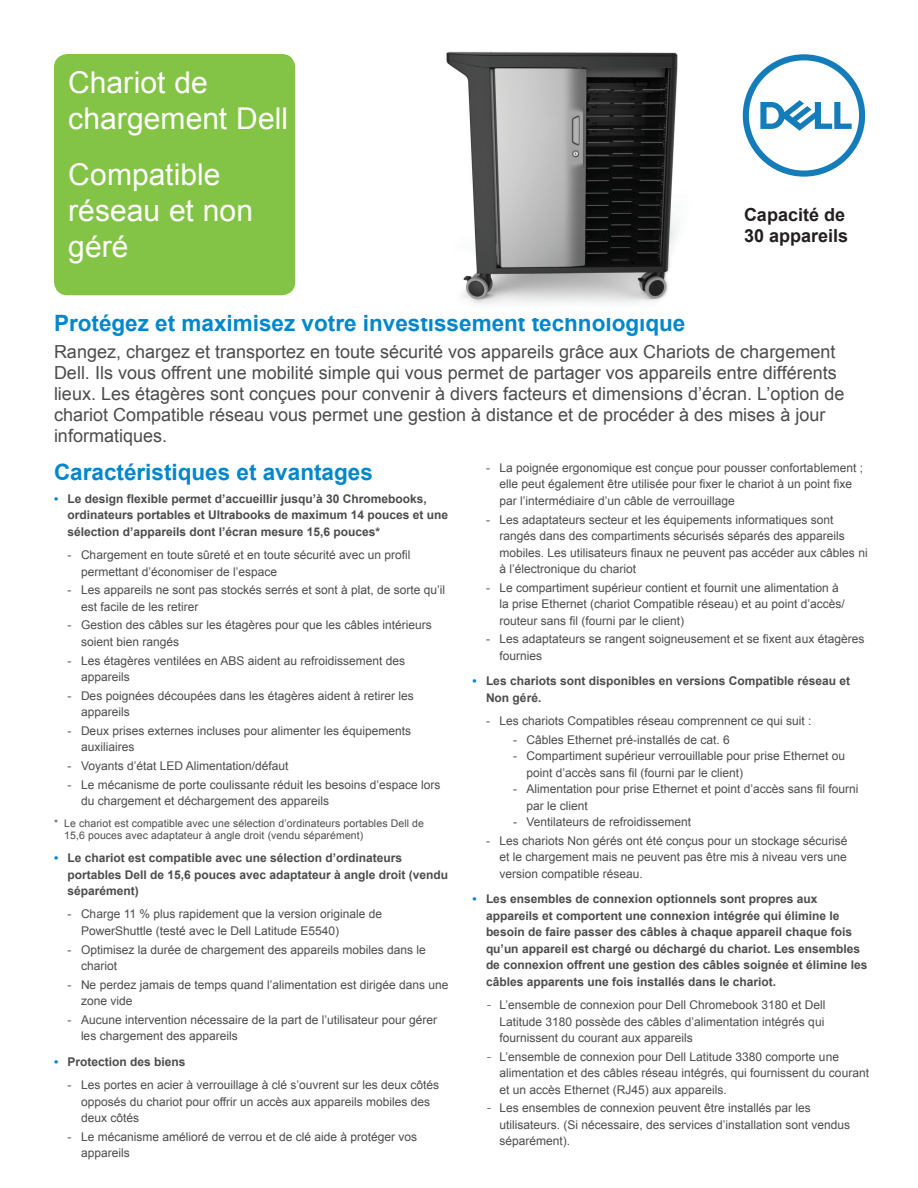
<style>
.page{position:relative;width:918px;height:1188px;background:#fff}
.page>*{position:absolute;margin:0;border:0;box-sizing:border-box;transform-origin:0 0}
.t1{font:30px/36px "Arial";color:#fff}
.t2{font:700 22.5px "Arial";color:#0087cb}
.t3{font:18px/21px "Arial";color:#4b4c4d}
.t4{font:700 18px/21px "Arial";color:#231f20}
.t5{font:12px/16.5px "Arial";color:#4b4c4d}
.t6{font:700 12px/16.5px "Arial";color:#4b4c4d}
.t7{font:10.5px/12px "Arial";letter-spacing:.01em;color:#4b4c4d}
.s1{color:#0087cb}
.s2{font-family:"Museo Sans For Dell 300"}
</style>
<div class="page">
<img style="left:446px;top:51px;width:232px;height:253px">
<div style="left:54px;top:54px;width:241px;height:241px;background:#83c447;border-radius:14px"></div>
<svg style="left:743px;top:54px;width:122px;height:123px"></svg>
<h1 class="t1" style="left:68px;top:65px;width:221px">Chariot de chargement Dell</h1>
<h1 class="t1" style="left:68px;top:157px;width:186px">Compatible réseau et non géré</h1>
<h3 class="t4" style="left:744px;top:205px;width:106px">Capacité de<br>30 appareils</h3>
<h2 class="t2" style="left:54px;top:308px;width:633px">Protégez et maximisez votre investissement technologique</h2>
<p class="t3" style="left:54px;top:342px;width:792px">Rangez, chargez et transportez en toute sécurité vos appareils grâce aux Chariots de chargement Dell. Ils vous offrent une mobilité simple qui vous permet de partager vos appareils entre différents lieux. Les étagères sont conçues pour convenir à divers facteurs et dimensions d’écran. L’option de chariot Compatible réseau vous permet une gestion à distance et de procéder à des mises à jour informatiques.</p>
<h2 class="t2" style="left:54px;top:457px;width:320px">Caractéristiques et avantages</h2>
<p class="t6" style="left:68px;top:491px;width:382px;text-indent:-14px"><span class="s1">•</span> Le design flexible permet d’accueillir jusqu’à 30 Chromebooks, ordinateurs portables et Ultrabooks de maximum 14 pouces et une sélection d’appareils dont l’écran mesure 15,6 pouces*</p>
<p class="t5" style="left:81px;top:547px;width:331px;text-indent:-14px">- Chargement en toute sûreté et en toute sécurité avec un profil permettant d’économiser de l’espace</p>
<p class="t5" style="left:81px;top:582px;width:366px;text-indent:-14px">- Les appareils ne sont pas stockés serrés et sont à plat, de sorte qu’il est facile de les retirer</p>
<p class="t5" style="left:81px;top:617px;width:352px;text-indent:-14px">- Gestion des câbles sur les étagères pour que les câbles intérieurs soient bien rangés</p>
<p class="t5" style="left:81px;top:652px;width:326px;text-indent:-14px">- Les étagères ventilées en ABS aident au refroidissement des appareils</p>
<p class="t5" style="left:81px;top:687px;width:334px;text-indent:-14px">- Des poignées découpées dans les étagères aident à retirer les appareils</p>
<p class="t5" style="left:81px;top:723px;width:332px;text-indent:-14px">- Deux prises externes incluses pour alimenter les équipements auxiliaires</p>
<p class="t5" style="left:68px;top:758px;width:222px">- Voyants d’état LED Alimentation/défaut</p>
<p class="t5" style="left:81px;top:776px;width:361px;text-indent:-14px">- Le mécanisme de porte coulissante réduit les besoins d’espace lors du chargement et déchargement des appareils</p>
<p class="t7" style="left:64px;top:817px;width:361px;text-indent:-10px">* Le chariot est compatible avec une sélection d’ordinateurs portables Dell de<br>15,6 pouces avec adaptateur à angle droit (vendu séparément)</p>
<p class="t6" style="left:68px;top:850px;width:382px;text-indent:-14px"><span class="s1">•</span> Le chariot est compatible avec une sélection d’ordinateurs portables Dell de 15,6 pouces avec adaptateur à angle droit (vendu séparément)</p>
<p class="t5" style="left:81px;top:906px;width:303px;text-indent:-14px">- Charge 11 % plus rapidement que la version originale de<br>PowerShuttle (testé avec le Dell Latitude E5540)</p>
<p class="t5" style="left:81px;top:941px;width:346px;text-indent:-14px">- Optimisez la durée de chargement des appareils mobiles dans le chariot</p>
<p class="t5" style="left:81px;top:976px;width:369px;text-indent:-14px">- Ne perdez jamais de temps quand l’alimentation est dirigée dans une zone vide</p>
<p class="t5" style="left:81px;top:1012px;width:358px;text-indent:-14px">- Aucune intervention nécessaire de la part de l’utilisateur pour gérer les chargement des appareils</p>
<p class="t6" style="left:54px;top:1054px;width:133px"><span class="s1">•</span> Protection des biens</p>
<p class="t5" style="left:81px;top:1077px;width:360px;text-indent:-14px">- Les portes en acier à verrouillage à clé s’ouvrent sur les deux côtés opposés du chariot pour offrir un accès aux appareils mobiles des deux côtés</p>
<p class="t5" style="left:81px;top:1128px;width:338px;text-indent:-14px">- Le mécanisme amélioré de verrou et de clé aide à protéger vos appareils</p>
<p class="t5" style="left:500px;top:460px;width:365px;text-indent:-14px">- La poignée ergonomique est conçue pour pousser confortablement ; elle peut également être utilisée pour fixer le chariot à un point fixe par l’intermédiaire d’un câble de verrouillage</p>
<p class="t5" style="left:500px;top:511px;width:370px;text-indent:-14px">- Les adaptateurs secteur et les équipements informatiques sont rangés dans des compartiments sécurisés séparés des appareils mobiles. Les utilisateurs finaux ne peuvent pas accéder aux câbles ni à l’électronique du chariot</p>
<p class="t5" style="left:500px;top:579px;width:347px;text-indent:-14px">- Le compartiment supérieur contient et fournit une alimentation à la prise Ethernet (chariot Compatible réseau) et au point d’accès/ routeur sans fil (fourni par le client)</p>
<p class="t5" style="left:500px;top:631px;width:366px;text-indent:-14px">- Les adaptateurs se rangent soigneusement et se fixent aux étagères fournies</p>
<p class="t6" style="left:486px;top:673px;width:366px;text-indent:-14px"><span class="s1">•</span> Les chariots sont disponibles en versions Compatible réseau et<br>Non géré.</p>
<p class="t5" style="left:486px;top:713px;width:327px">- Les chariots Compatibles réseau comprennent ce qui suit :</p>
<p class="t5" style="left:513px;top:731px;width:218px">- Câbles Ethernet pré-installés de cat. 6</p>
<p class="t5" style="left:526px;top:748px;width:320px;text-indent:-14px">- Compartiment supérieur verrouillable pour prise Ethernet ou point d’accès sans fil (fourni par le client)</p>
<p class="t5" style="left:526px;top:781px;width:334px;text-indent:-14px">- Alimentation pour prise Ethernet et point d’accès sans fil fourni par le client</p>
<p class="t5" style="left:513px;top:814px;width:180px">- Ventilateurs de refroidissement</p>
<p class="t5" style="left:500px;top:833px;width:350px;text-align:justify;text-indent:-14px">- Les chariots Non gérés ont été conçus pour un stockage sécurisé et le chargement mais ne peuvent pas être mis à niveau vers une version compatible réseau.</p>
<p class="t6" style="left:486px;top:891px;width:383px;text-indent:-14px"><span class="s1">•</span> Les ensembles de connexion optionnels sont propres aux appareils et comportent une connexion intégrée qui élimine le besoin de faire passer des câbles à chaque appareil chaque fois qu’un appareil est chargé ou déchargé du chariot. Les ensembles de connexion offrent une gestion des câbles soignée et élimine les câbles apparents une fois installés dans le chariot.</p>
<p class="t5" style="left:500px;top:997px;width:328px;text-align:justify;text-indent:-14px"><span class="s2">-</span> L’ensemble de connexion pour Dell Chromebook 3180 et Dell Latitude 3180 possède des câbles d’alimentation intégrés qui fournissent du courant aux appareils</p>
<p class="t5" style="left:500px;top:1048px;width:371px;text-indent:-14px"><span class="s2">-</span> L’ensemble de connexion pour Dell Latitude 3380 comporte une alimentation et des câbles réseau intégrés, qui fournissent du courant et un accès Ethernet (RJ45) aux appareils.</p>
<p class="t5" style="left:500px;top:1100px;width:352px;text-indent:-14px"><span class="s2">-</span> Les ensembles de connexion peuvent être installés par les utilisateurs. (Si nécessaire, des services d’installation sont vendus séparément).</p>
</div>
